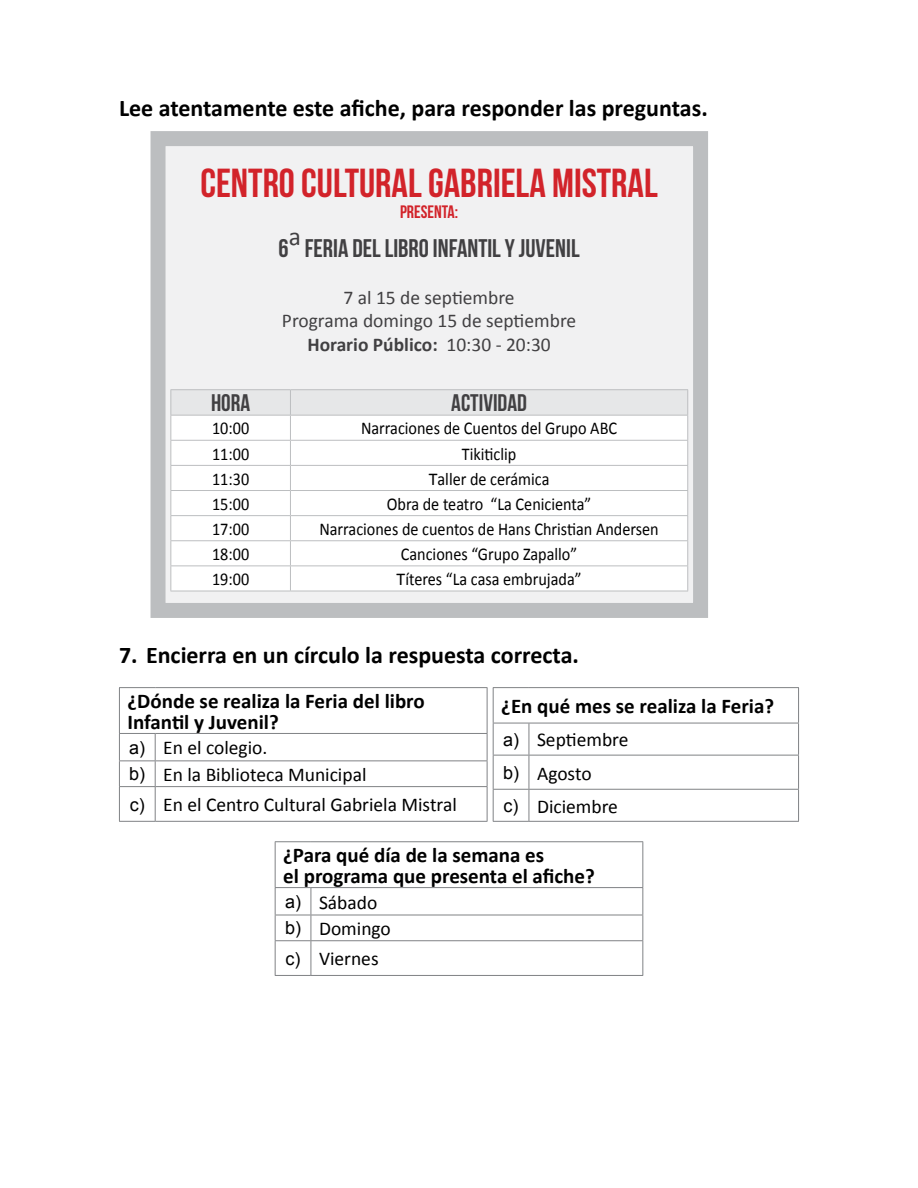
<style>
.page{position:relative;width:918px;height:1188px;background:#fff}
.page>*{position:absolute;margin:0;border:0;box-sizing:border-box;transform-origin:0 0}
.t1{font:40.5px "Bebas Neue";color:#d2232a}
.t2{font:25.5px "Bebas Neue";color:#414042}
.t3{font:25.5px "Calibri";color:#414042}
.t4{font:700 24px "Calibri";color:#000}
.t5{font:24px "Bebas Neue";color:#414042}
.t6{font:700 21px/21px "Calibri";color:#000}
.t7{font:19.5px/26.5px "Calibri";color:#000}
.t8{font:19.5px/23.4px "Calibri";color:#414042;text-align:center}
.t9{font:18px "Calibri";color:#000;scale:.9 1}
.t10{font:18px "Calibri";color:#000}
.t11{font:18px "Bebas Neue";color:#d2232a}
.s1{font-weight:700}
.s2{font-family:"Arial";font-size:18px}
</style>
<div class="page">
<svg style="left:150px;top:131px;width:558px;height:487px"></svg>
<hr style="left:170px;top:389px;width:120px;height:1px;background:#bcbec0">
<hr style="left:290px;top:389px;width:398px;height:1px;background:#bcbec0">
<svg style="left:170px;top:390px;width:518px;height:201px"></svg>
<hr style="left:170px;top:591px;width:120px;height:1px;background:#bcbec0">
<hr style="left:290px;top:591px;width:398px;height:1px;background:#bcbec0">
<hr style="left:119px;top:687px;width:36px;height:1px;background:#808285">
<hr style="left:119px;top:688px;width:1px;height:45px;background:#808285">
<hr style="left:155px;top:687px;width:332px;height:1px;background:#808285">
<hr style="left:487px;top:688px;width:1px;height:45px;background:#808285">
<hr style="left:119px;top:733px;width:36px;height:1px;background:#808285">
<hr style="left:155px;top:733px;width:332px;height:1px;background:#808285">
<hr style="left:119px;top:760px;width:36px;height:1px;background:#808285">
<svg style="left:119px;top:734px;width:1px;height:52px"></svg>
<hr style="left:155px;top:760px;width:332px;height:1px;background:#808285">
<svg style="left:155px;top:734px;width:1px;height:52px"></svg>
<svg style="left:487px;top:734px;width:1px;height:52px"></svg>
<hr style="left:119px;top:786px;width:36px;height:1px;background:#808285">
<hr style="left:119px;top:787px;width:1px;height:34px;background:#808285">
<hr style="left:155px;top:786px;width:332px;height:1px;background:#808285">
<hr style="left:155px;top:787px;width:1px;height:34px;background:#808285">
<hr style="left:487px;top:787px;width:1px;height:34px;background:#808285">
<hr style="left:119px;top:821px;width:36px;height:1px;background:#808285">
<hr style="left:155px;top:821px;width:332px;height:1px;background:#808285">
<hr style="left:275px;top:841px;width:36px;height:1px;background:#808285">
<hr style="left:275px;top:842px;width:1px;height:45px;background:#808285">
<hr style="left:311px;top:841px;width:332px;height:1px;background:#808285">
<hr style="left:642px;top:842px;width:1px;height:45px;background:#808285">
<hr style="left:275px;top:887px;width:36px;height:1px;background:#808285">
<hr style="left:311px;top:887px;width:332px;height:1px;background:#808285">
<hr style="left:275px;top:915px;width:36px;height:1px;background:#808285">
<svg style="left:275px;top:888px;width:1px;height:52px"></svg>
<hr style="left:311px;top:915px;width:332px;height:1px;background:#808285">
<svg style="left:311px;top:888px;width:1px;height:52px"></svg>
<svg style="left:642px;top:888px;width:1px;height:52px"></svg>
<hr style="left:275px;top:940px;width:36px;height:1px;background:#808285">
<hr style="left:275px;top:941px;width:1px;height:34px;background:#808285">
<hr style="left:311px;top:940px;width:332px;height:1px;background:#808285">
<hr style="left:311px;top:941px;width:1px;height:34px;background:#808285">
<hr style="left:642px;top:941px;width:1px;height:34px;background:#808285">
<hr style="left:275px;top:975px;width:36px;height:1px;background:#808285">
<hr style="left:311px;top:975px;width:332px;height:1px;background:#808285">
<hr style="left:493px;top:687px;width:36px;height:1px;background:#808285">
<hr style="left:493px;top:688px;width:1px;height:35px;background:#808285">
<hr style="left:529px;top:687px;width:270px;height:1px;background:#808285">
<hr style="left:798px;top:688px;width:1px;height:35px;background:#808285">
<hr style="left:493px;top:723px;width:36px;height:1px;background:#808285">
<hr style="left:493px;top:723px;width:1px;height:32px;background:#808285">
<hr style="left:529px;top:723px;width:270px;height:1px;background:#808285">
<hr style="left:529px;top:723px;width:1px;height:32px;background:#808285">
<hr style="left:798px;top:723px;width:1px;height:32px;background:#808285">
<hr style="left:493px;top:755px;width:36px;height:1px;background:#808285">
<hr style="left:493px;top:755px;width:1px;height:34px;background:#808285">
<hr style="left:529px;top:755px;width:270px;height:1px;background:#808285">
<hr style="left:529px;top:755px;width:1px;height:34px;background:#808285">
<hr style="left:798px;top:755px;width:1px;height:34px;background:#808285">
<hr style="left:493px;top:789px;width:36px;height:1px;background:#808285">
<hr style="left:493px;top:790px;width:1px;height:31px;background:#808285">
<hr style="left:529px;top:789px;width:270px;height:1px;background:#808285">
<hr style="left:529px;top:790px;width:1px;height:31px;background:#808285">
<hr style="left:798px;top:790px;width:1px;height:31px;background:#808285">
<hr style="left:493px;top:821px;width:36px;height:1px;background:#808285">
<hr style="left:529px;top:821px;width:270px;height:1px;background:#808285">
<h3 class="t4" style="left:119px;top:92px;width:590px">Lee atentamente este afiche, para responder las preguntas.</h3>
<h1 class="t1" style="left:200px;top:160px;width:459px">CENTRO CULTURAL GABRIELA MISTRAL</h1>
<p class="t11" style="left:400px;top:202px;width:60px">PRESENTA:</p>
<h2 class="t2" style="left:279px;top:234px;width:12px">6</h2>
<h2 class="t3" style="left:289px;top:221px;width:14px">a</h2>
<h2 class="t2" style="left:305px;top:234px;width:276px">FERIA DEL LIBRO INFANTIL Y JUVENIL</h2>
<p class="t8" style="left:282px;top:286px;width:296px">7 al 15 de septiembre<br>Programa domingo 15 de septiembre<br><span class="s1">Horario Público:</span> 10:30 - 20:30</p>
<h3 class="t5" style="left:211px;top:390px;width:41px">HORA</h3>
<h3 class="t5" style="left:451px;top:390px;width:77px">ACTIVIDAD</h3>
<p class="t9" style="left:212px;top:417px;width:43px">10:00</p>
<p class="t9" style="left:361px;top:417px;width:286px">Narraciones de Cuentos del Grupo ABC</p>
<p class="t9" style="left:212px;top:442px;width:43px">11:00</p>
<p class="t9" style="left:462px;top:442px;width:62px">Tikiticlip</p>
<p class="t9" style="left:212px;top:467px;width:43px">11:30</p>
<p class="t10" style="left:429px;top:467px;width:122px">Taller de cerámica</p>
<p class="t9" style="left:212px;top:492px;width:43px">15:00</p>
<p class="t9" style="left:387px;top:492px;width:229px">Obra de teatro “La Cenicienta”</p>
<p class="t9" style="left:212px;top:518px;width:43px">17:00</p>
<p class="t9" style="left:319px;top:518px;width:379px">Narraciones de cuentos de Hans Christian Andersen</p>
<p class="t9" style="left:212px;top:543px;width:43px">18:00</p>
<p class="t9" style="left:401px;top:543px;width:198px">Canciones “Grupo Zapallo”</p>
<p class="t9" style="left:212px;top:568px;width:43px">19:00</p>
<p class="t10" style="left:397px;top:568px;width:186px">Títeres “La casa embrujada”</p>
<h3 class="t4" style="left:119px;top:640px;width:461px">7. Encierra en un círculo la respuesta correcta.</h3>
<p class="t6" style="left:128px;top:690px;width:299px">¿Dónde se realiza la Feria del libro<br>Infantil y Juvenil?</p>
<p class="t7" style="left:129px;top:735px;width:239px"><span class="s2">a)</span> En el colegio.<br><span class="s2">b)</span> En la Biblioteca Municipal</p>
<p class="t7" style="left:130px;top:792px;width:329px"><span class="s2">c)</span> En el Centro Cultural Gabriela Mistral</p>
<p class="t6" style="left:283px;top:845px;width:313px">¿Para qué día de la semana es<br>el programa que presenta el afiche?</p>
<p class="t7" style="left:285px;top:889px;width:107px"><span class="s2">a)</span> Sábado <span class="s2">b)</span> Domingo</p>
<p class="t7" style="left:286px;top:946px;width:95px"><span class="s2">c)</span> Viernes</p>
<p class="t6" style="left:501px;top:696px;width:274px">¿En qué mes se realiza la Feria?</p>
<p class="t7" style="left:503px;top:723px;width:127px;line-height:33.2px"><span class="s2">a)</span> Septiembre <span class="s2">b)</span> Agosto<br><span class="s2">c)</span> Diciembre</p>
</div>
